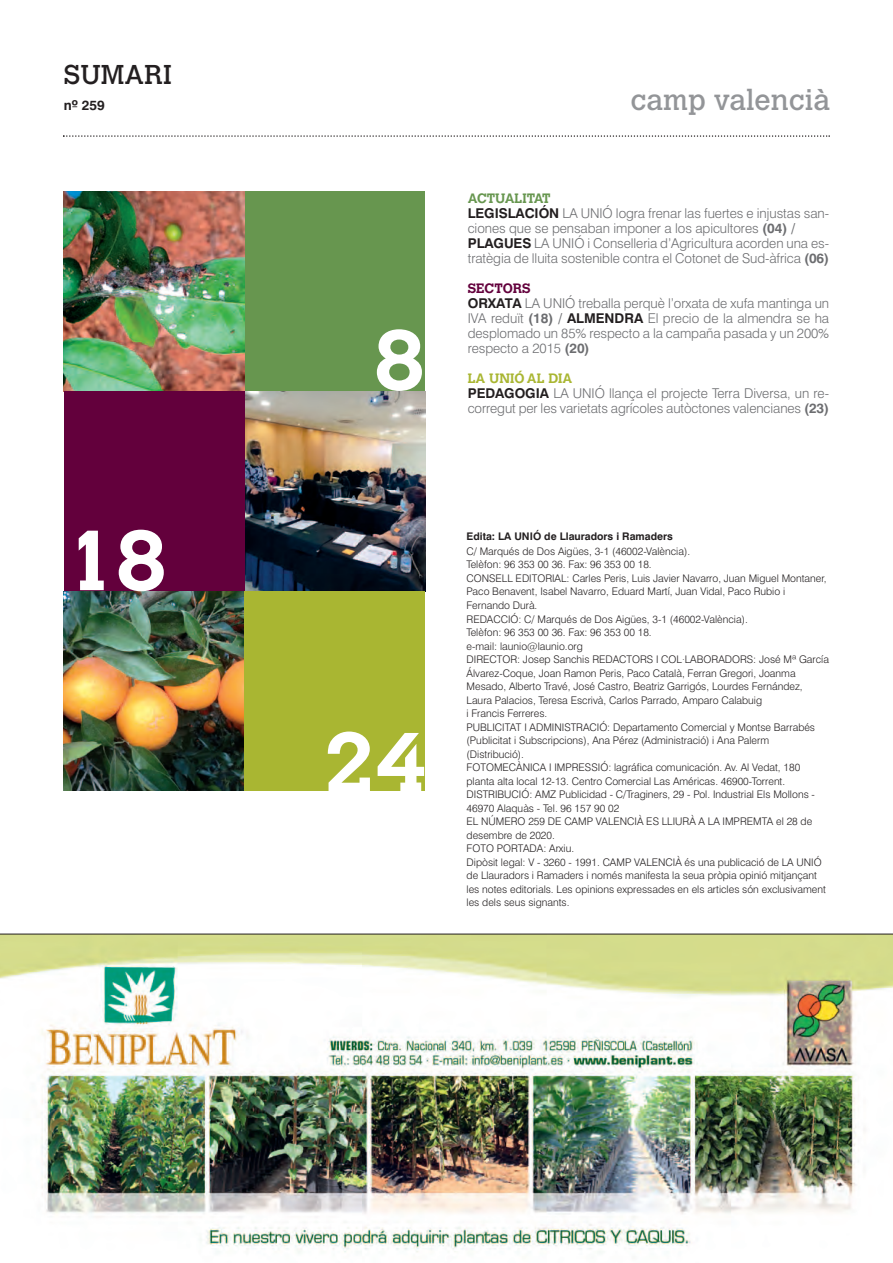
<style>
.page{position:relative;width:893px;height:1263px;background:#fff}
.page>*{position:absolute;margin:0;border:0;box-sizing:border-box;transform-origin:0 0}
.t1{font:700 84px "Calvert MT Std";color:#fff}
.t2{font:28.5px "Calvert MT Std";color:#939598}
.t3{font:27px "Calvert MT Std";color:#231f20}
.t4{font:300 13.5px/15px "Swiss 721 BT";letter-spacing:-.005em;color:#6c6d70}
.t5{font:700 13.5px "Calvert MT Std";color:#a9b632}
.t6{font:700 13.5px "Calvert MT Std";color:#67964f}
.t7{font:700 13.5px "Calvert MT Std";color:#63003c}
.t8{font:700 13.5px "Swiss 721 BT";color:#231f20}
.t9{font:300 10.5px/13.5px "Swiss 721 BT";color:#231f20}
.t10{font:700 10.5px "Swiss 721 BT";color:#231f20}
.s1{font-weight:700;color:#231f20}
.s2{font-weight:700}
</style>
<div class="page">
<div style="left:244px;top:191px;width:181px;height:200px;background:#67964f"></div>
<img style="left:64px;top:191px;width:180px;height:200px">
<img style="left:244px;top:391px;width:181px;height:200px">
<div style="left:64px;top:391px;width:180px;height:200px;background:#63003c"></div>
<img style="left:64px;top:591px;width:180px;height:200px">
<div style="left:244px;top:591px;width:181px;height:200px;background:#a9b632"></div>
<svg style="left:63px;top:135px;width:767px;height:2px"></svg>
<img style="left:0;top:935px;width:893px;height:318px">
<hr style="left:0;top:934px;width:893px;height:1px;background:#231f20">
<p class="t3" style="left:64px;top:59px;width:110px">SUMARI</p>
<p class="t8" style="left:64px;top:101px;width:43px">nº 259</p>
<p class="t2" style="left:630px;top:84px;width:201px">camp valencià</p>
<p class="t1" style="left:64px;top:528px;width:105px">18</p>
<p class="t1" style="left:374px;top:328px;width:53px">8</p>
<p class="t6" style="left:468px;top:193px;width:84px">ACTUALITAT</p>
<p class="t4" style="left:468px;top:207px;width:363px"><span class="s1">LEGISLACIÓN</span> LA UNIÓ logra frenar las fuertes e injustas san&shy;ciones que se pensaban imponer a los apicultores <span class="s2">(04) /</span></p>
<p class="t4" style="left:468px;top:237px;width:363px"><span class="s1">PLAGUES</span> LA UNIÓ i Conselleria d’Agricultura acorden una es&shy;tratègia de lluita sostenible contra el Cotonet de Sud-àfrica <span class="s2">(06)</span></p>
<p class="t7" style="left:468px;top:283px;width:64px">SECTORS</p>
<p class="t4" style="left:468px;top:297px;width:363px;text-align:justify"><span class="s1">ORXATA</span> LA UNIÓ treballa perquè l’orxata de xufa mantinga un IVA reduït <span class="s2">(18) /</span> <span class="s1">ALMENDRA</span> El precio de la almendra se ha desplomado un 85% respecto a la campaña pasada y un 200% respecto a 2015 <span class="s2">(20)</span></p>
<p class="t5" style="left:468px;top:373px;width:106px">LA UNIÓ AL DIA</p>
<p class="t4" style="left:468px;top:387px;width:363px"><span class="s1">PEDAGOGIA</span> LA UNIÓ llança el projecte Terra Diversa, un re-</p>
<p class="t4" style="left:468px;top:402px;width:363px">corregut per les varietats agrícoles autòctones valencianes <span class="s2">(23)</span></p>
<p class="t1" style="left:324px;top:730px;width:105px">24</p>
<p class="t10" style="left:467px;top:532px;width:208px">Edita: LA UNIÓ de Llauradors i Ramaders</p>
<p class="t9" style="left:467px;top:546px;width:225px">C/ Marqués de Dos Aigües, 3-1 (46002-València).</p>
<p class="t9" style="left:467px;top:559px;width:187px">Telèfon: 96 353 00 36. Fax: 96 353 00 18.</p>
<p class="t9" style="left:467px;top:573px;width:361px">CONSELL EDITORIAL: Carles Peris, Luis Javier Navarro, Juan Miguel Montaner,<br>Paco Benavent, Isabel Navarro, Eduard Martí, Juan Vidal, Paco Rubio i<br>Fernando Durà.</p>
<p class="t9" style="left:467px;top:613px;width:283px">REDACCIÓ: C/ Marqués de Dos Aigües, 3-1 (46002-València).</p>
<p class="t9" style="left:467px;top:627px;width:187px">Telèfon: 96 353 00 36. Fax: 96 353 00 18.</p>
<p class="t9" style="left:467px;top:640px;width:118px">e-mail: launio@launio.org</p>
<p class="t9" style="left:467px;top:654px;width:364px">DIRECTOR: Josep Sanchis REDACTORS I COL·LABORADORS: José Mª García Álvarez-Coque, Joan Ramon Peris, Paco Català, Ferran Gregori, Joanma Mesado, Alberto Travé, José Castro, Beatriz Garrigós, Lourdes Fernández, Laura Palacios, Teresa Escrivà, Carlos Parrado, Amparo Calabuig</p>
<p class="t9" style="left:467px;top:708px;width:82px">i Francis Ferreres.</p>
<p class="t9" style="left:467px;top:721px;width:350px">PUBLICITAT I ADMINISTRACIÓ: Departamento Comercial y Montse Barrabés (Publicitat i Subscripcions), Ana Pérez (Administració) i Ana Palerm (Distribució).</p>
<p class="t9" style="left:467px;top:762px;width:335px">FOTOMECÀNICA I IMPRESSIÓ: lagráfica comunicación. Av. Al Vedat, 180 planta alta local 12-13. Centro Comercial Las Américas. 46900-Torrent.</p>
<p class="t9" style="left:467px;top:789px;width:350px">DISTRIBUCIÓ: AMZ Publicidad - C/Traginers, 29 - Pol. Industrial Els Mollons -<br>46970 Alaquàs - Tel. 96 157 90 02</p>
<p class="t9" style="left:467px;top:816px;width:347px">EL NÚMERO 259 DE CAMP VALENCIÀ ES LLIURÀ A LA IMPREMTA el 28 de desembre de 2020.</p>
<p class="t9" style="left:467px;top:843px;width:109px">FOTO PORTADA: Arxiu.</p>
<p class="t9" style="left:467px;top:856px;width:361px">Dipòsit legal: V - 3260 - 1991. CAMP VALENCIÀ és una publicació de LA UNIÓ de Llauradors i Ramaders i només manifesta la seua pròpia opinió mitjançant les notes editorials. Les opinions expressades en els articles són exclusivament les dels seus signants.</p>
</div>
